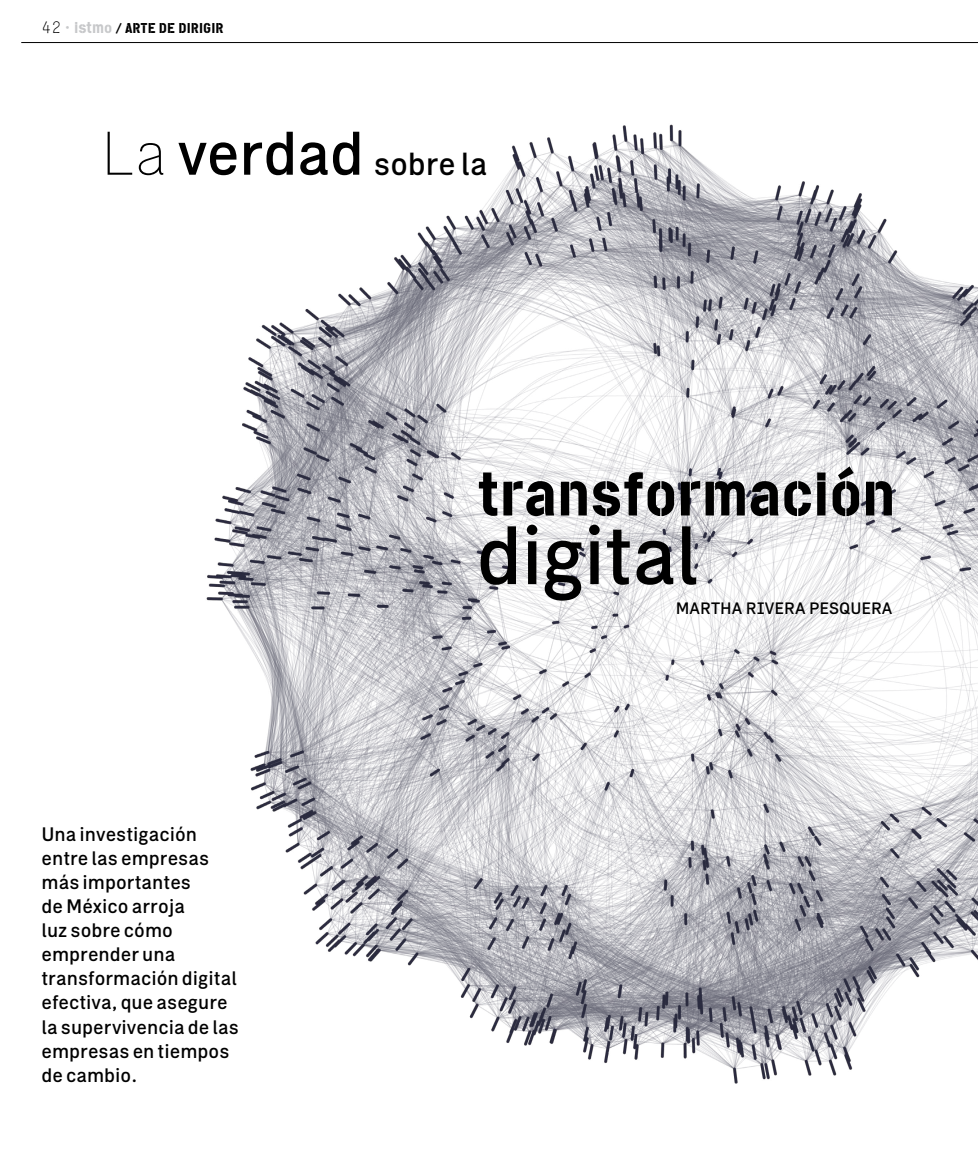
<style>
.page{position:relative;width:978px;height:1170px;background:#fff}
.page>*{position:absolute;margin:0;border:0;box-sizing:border-box;transform-origin:0 0}
.t1{font:500 82.5px "Zimmer";letter-spacing:-.02em;color:#000}
.t2{font:61.35px "Cargo";letter-spacing:-.005em;color:#000}
.t3{font:500 31.95px "Zimmer";color:#000}
.t4{font:500 19.5px/24px "Zimmer";color:#000}
.t5{font:500 16.5px "Zimmer";color:#000}
.t6{font:14.25px "Cargo";letter-spacing:.005em;color:#000}
.s1{font-family:"Numbers Revenue";font-size:16.5px}
.s2{font-family:"Zimmer";font-weight:500;font-size:15.75px;color:#c7c8ca}
.s3{font-size:15.75px;color:#c7c8ca}
.s4{font-size:15px;color:#c7c8ca}
.s5{font-size:13.5px}
.s6{font-weight:100;font-size:61.35px}
.s7{font-size:61.35px}
</style>
<div class="page">
<hr style="left:21px;top:42px;width:957px;height:1px;background:#000">
<img style="left:206px;top:124px;width:772px;height:960px">
<p class="t6" style="left:41px;top:19px;width:184px"><span class="s1">42</span> <span class="s2">•</span> <span class="s3">istm</span><span class="s4">o</span> <span class="s5">/</span> ARTE DE DIRIGIR</p>
<h3 class="t3" style="left:100px;top:144px;width:389px"><span class="s6">La</span> <span class="s7">verdad</span> sobre la</h3>
<h2 class="t2" style="left:477px;top:454px;width:420px">transformación</h2>
<p class="t4" style="left:41px;top:822px;width:199px">Una investigación entre las empresas más importantes<br>de México arroja<br>luz sobre cómo emprender una transformación digital efectiva, que asegure la supervivencia de las empresas en tiempos de cambio.</p>
<h1 class="t1" style="left:476px;top:505px;width:224px">digital</h1>
<p class="t5" style="left:676px;top:598px;width:218px">MARTHA RIVERA PESQUERA</p>
</div>
